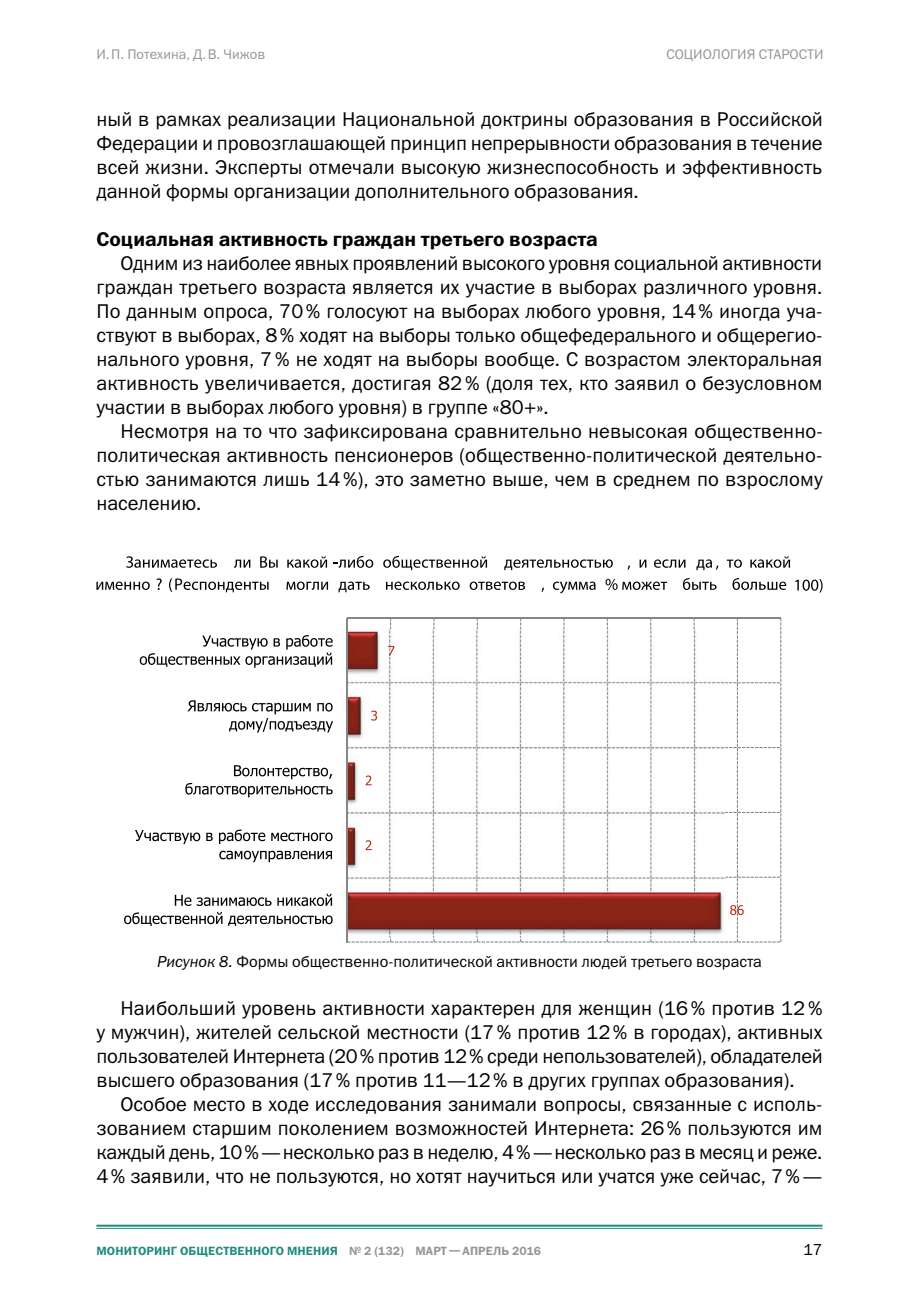
<style>
.page{position:relative;width:919px;height:1299px;background:#fff}
.page>*{position:absolute;margin:0;border:0;box-sizing:border-box;transform-origin:0 0}
.GENERAL_TEXT{font:20px/24px "Franklin Gothic ITC";color:#000;text-align:justify}
.Title_in_text{font:600 20px "Franklin Gothic ITC";color:#000}
.Picture_number_and_t{font:16px "Franklin Gothic ITC";color:#000}
.t1{font:14px "Franklin Gothic ITC";color:#959595}
.t2{font:600 12px "Franklin Gothic ITC";letter-spacing:.01em;color:#208b7f}
.s1{font-style:italic}
.s2{color:#959595}
</style>
<div class="page">
<hr style="left:96px;top:1224px;width:726px;height:2px;background:#208b7f">
<hr style="left:96px;top:1227px;width:726px;height:1px;background:#208b7f">
<svg style="left:126px;top:556px;width:91px;height:11px"></svg>
<svg style="left:234px;top:559px;width:16px;height:8px"></svg>
<svg style="left:260px;top:556px;width:18px;height:11px"></svg>
<svg style="left:287px;top:556px;width:40px;height:11px"></svg>
<svg style="left:333px;top:555px;width:40px;height:12px"></svg>
<svg style="left:383px;top:555px;width:104px;height:15px"></svg>
<svg style="left:504px;top:559px;width:108px;height:11px"></svg>
<svg style="left:639px;top:559px;width:7px;height:8px"></svg>
<svg style="left:654px;top:559px;width:31px;height:8px"></svg>
<svg style="left:696px;top:559px;width:22px;height:11px"></svg>
<svg style="left:726px;top:559px;width:15px;height:8px"></svg>
<svg style="left:750px;top:556px;width:40px;height:11px"></svg>
<svg style="left:96px;top:581px;width:54px;height:9px"></svg>
<svg style="left:156px;top:578px;width:6px;height:12px"></svg>
<svg style="left:169px;top:578px;width:99px;height:14px"></svg>
<svg style="left:286px;top:581px;width:42px;height:9px"></svg>
<svg style="left:338px;top:581px;width:31px;height:11px"></svg>
<svg style="left:386px;top:581px;width:73px;height:9px"></svg>
<svg style="left:469px;top:581px;width:56px;height:9px"></svg>
<svg style="left:553px;top:581px;width:42px;height:12px"></svg>
<svg style="left:605px;top:579px;width:62px;height:11px"></svg>
<svg style="left:682px;top:578px;width:34px;height:12px"></svg>
<svg style="left:732px;top:578px;width:54px;height:12px"></svg>
<svg style="left:795px;top:579px;width:27px;height:13px"></svg>
<svg style="left:390px;top:618px;width:391px;height:324px"></svg>
<svg style="left:348px;top:682px;width:432px;height:260px"></svg>
<img style="left:345px;top:629px;width:380px;height:307px">
<hr style="left:347px;top:617px;width:433px;height:1px;background:#868686">
<hr style="left:347px;top:618px;width:1px;height:324px;background:#868686">
<svg style="left:388px;top:646px;width:6px;height:9px"></svg>
<svg style="left:371px;top:710px;width:6px;height:10px"></svg>
<svg style="left:365px;top:775px;width:6px;height:10px"></svg>
<svg style="left:365px;top:840px;width:6px;height:10px"></svg>
<svg style="left:730px;top:905px;width:13px;height:10px"></svg>
<svg style="left:140px;top:635px;width:192px;height:32px"></svg>
<svg style="left:187px;top:700px;width:146px;height:32px"></svg>
<svg style="left:185px;top:765px;width:147px;height:32px"></svg>
<svg style="left:135px;top:830px;width:65px;height:14px"></svg>
<svg style="left:206px;top:832px;width:7px;height:9px"></svg>
<svg style="left:219px;top:829px;width:46px;height:15px"></svg>
<svg style="left:271px;top:832px;width:61px;height:9px"></svg>
<svg style="left:219px;top:850px;width:113px;height:12px"></svg>
<svg style="left:124px;top:893px;width:208px;height:32px"></svg>
<p class="t1" style="left:96px;top:46px;width:170px">И.П. Потехина, Д.В. Чижов</p>
<p class="t1" style="left:666px;top:46px;width:159px">СОЦИОЛОГИЯ СТАРОСТИ</p>
<p class="GENERAL_TEXT" style="left:96px;top:107px;width:728px">ный в рамках реализации Национальной доктрины образования в Российской Федерации и провозглашающей принцип непрерывности образования в течение всей жизни. Эксперты отмечали высокую жизнеспособность и эффективность данной формы организации дополнительного образования.</p>
<p class="Title_in_text" style="left:96px;top:227px;width:503px">Социальная активность граждан третьего возраста</p>
<p class="GENERAL_TEXT" style="left:96px;top:251px;width:727px;text-indent:24px">Одним из наиболее явных проявлений высокого уровня социальной активности граждан третьего возраста является их участие в выборах различного уровня.<br>По данным опроса, 70% голосуют на выборах любого уровня, 14% иногда уча&shy;ствуют в выборах, 8% ходят на выборы только общефедерального и общерегио&shy;нального уровня, 7% не ходят на выборы вообще. С возрастом электоральная активность увеличивается, достигая 82 % (доля тех, кто заявил о безусловном участии в выборах любого уровня) в группе «80+».</p>
<p class="GENERAL_TEXT" style="left:96px;top:419px;width:727px;text-indent:24px">Несмотря на то что зафиксирована сравнительно невысокая общественно&shy;политическая активность пенсионеров (общественно-политической деятельно&shy;стью занимаются лишь 14%), это заметно выше, чем в среднем по взрослому населению.</p>
<p class="Picture_number_and_t" style="left:157px;top:951px;width:606px"><span class="s1">Рисунок 8.</span> Формы общественно-политической активности людей третьего возраста</p>
<p class="GENERAL_TEXT" style="left:96px;top:995px;width:727px;text-indent:24px">Наибольший уровень активности характерен для женщин (16% против 12% у мужчин), жителей сельской местности (17% против 12% в городах), активных пользователей Интернета (20% против 12% среди непользователей), обладателей высшего образования (17% против 11—12% в других группах образования).</p>
<p class="GENERAL_TEXT" style="left:96px;top:1091px;width:727px;text-indent:24px">Особое место в ходе исследования занимали вопросы, связанные с исполь&shy;зованием старшим поколением возможностей Интернета: 26% пользуются им каждый день, 10%— несколько раз в неделю, 4%— несколько раз в месяц и реже.<br>4% заявили, что не пользуются, но хотят научиться или учатся уже сейчас, 7%—</p>
<p class="t2" style="left:96px;top:1243px;width:446px">МОНИТОРИНГ ОБЩЕСТВЕННОГО МНЕНИЯ <span class="s2">№ 2 (132) МАРТ— АПРЕЛЬ 2016</span></p>
<p class="Picture_number_and_t" style="left:803px;top:1239px;width:21px">17</p>
</div>
